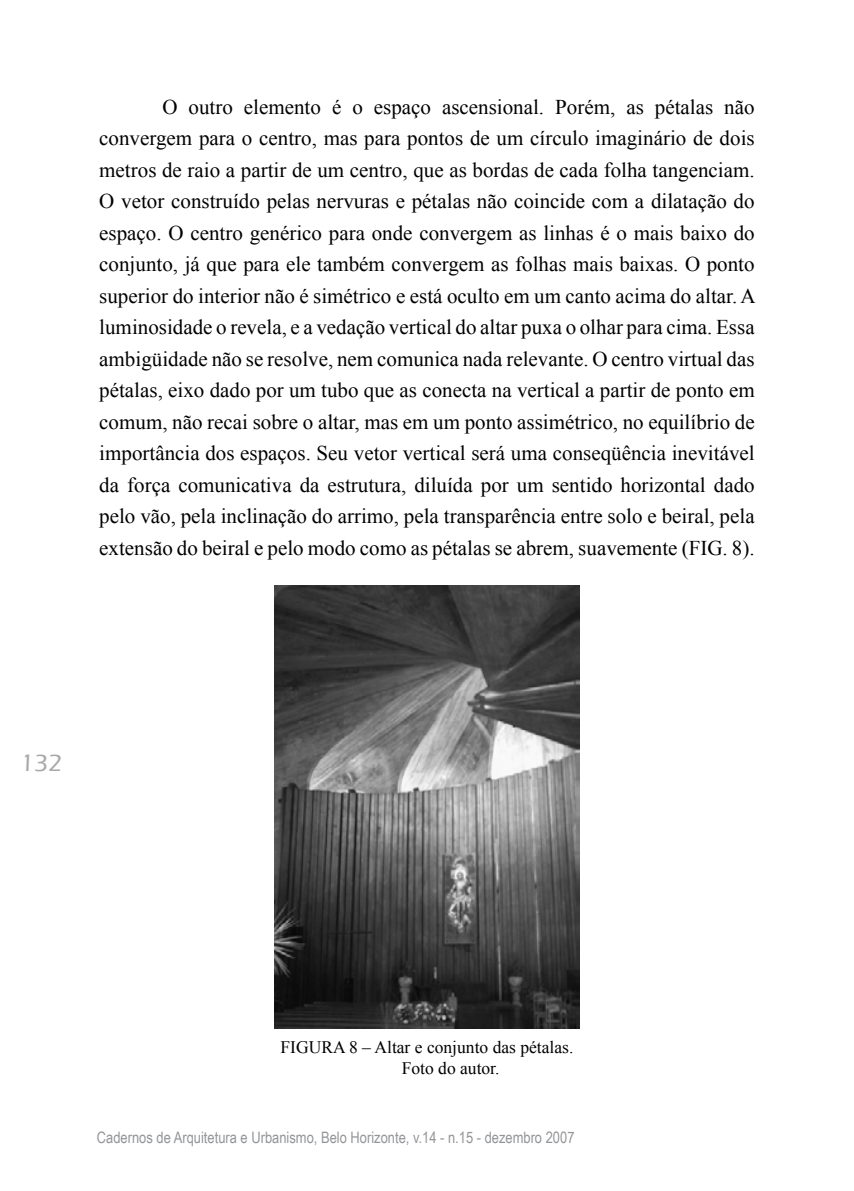
<style>
.page{position:relative;width:854px;height:1191px;background:#fff}
.page>*{position:absolute;margin:0;border:0;box-sizing:border-box;transform-origin:0 0}
.t1{font:500 24.5px "Eras ITC";color:#a7a9ac}
.t2{font:21px/31.5px "Times New Roman";color:#000;text-align:justify}
.t3{font:17.5px/21px "Times New Roman";color:#000}
.t4{font:15.75px "Arial Narrow";color:#939598}
</style>
<div class="page">
<img style="left:275px;top:585px;width:303px;height:443px">
<p class="t2" style="left:99px;top:91px;width:657px;text-indent:63px">O outro elemento é o espaço ascensional. Porém, as pétalas não convergem para o centro, mas para pontos de um círculo imaginário de dois metros de raio a partir de um centro, que as bordas de cada folha tangenciam.<br>O vetor construído pelas nervuras e pétalas não coincide com a dilatação do espaço. O centro genérico para onde convergem as linhas é o mais baixo do conjunto, já que para ele também convergem as folhas mais baixas. O ponto superior do interior não é simétrico e está oculto em um canto acima do altar. A luminosidade o revela, e a vedação vertical do altar puxa o olhar para cima. Essa ambigüidade não se resolve, nem comunica nada relevante. O centro virtual das pétalas, eixo dado por um tubo que as conecta na vertical a partir de ponto em comum, não recai sobre o altar, mas em um ponto assimétrico, no equilíbrio de importância dos espaços. Seu vetor vertical será uma conseqüência inevitável da força comunicativa da estrutura, diluída por um sentido horizontal dado pelo vão, pela inclinação do arrimo, pela transparência entre solo e beiral, pela extensão do beiral e pelo modo como as pétalas se abrem, suavemente (FIG. 8).</p>
<p class="t1" style="left:20px;top:749px;width:43px">132</p>
<p class="t3" style="left:401px;top:1036px;width:173px;text-indent:-121px">FIGURA 8 – Altar e conjunto das pétalas.<br>Foto do autor.</p>
<p class="t4" style="left:97px;top:1125px;width:479px">Cadernos de Arquitetura e Urbanismo, Belo Horizonte, v.14 - n.15 - dezembro 2007</p>
</div>
